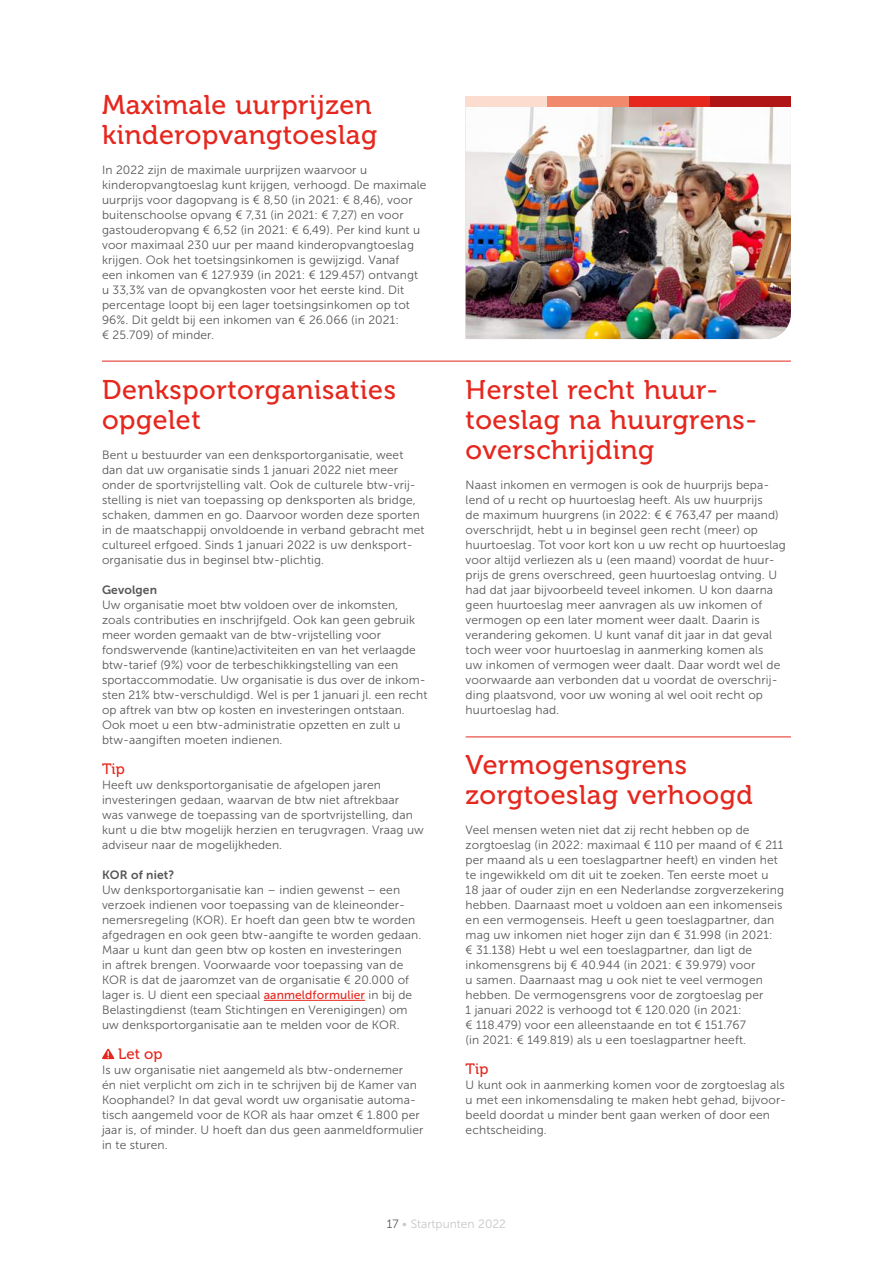
<style>
.page{position:relative;width:893px;height:1263px;background:#fff}
.page>*{position:absolute;margin:0;border:0;box-sizing:border-box;transform-origin:0 0}
.t1{font:27px/30px "Museo 500";letter-spacing:.02em;color:#e5271e}
.t2{font:15px "Museo 500";color:#e5271e}
.t3{font:12px/15px "Museo Sans 300";letter-spacing:.01em;color:#575756}
.t4{font:12px "Museo Sans 300";color:#c6c6c6}
.t5{font:12px "Museo Sans 700";letter-spacing:.01em;color:#575756}
.s1{font-family:"Museo Sans 500";color:#e5271e}
.s2{color:#575756}
</style>
<div class="page">
<hr style="left:264px;top:1000px;width:101px;height:1px;background:#e5271e">
<svg style="left:102px;top:1048px;width:13px;height:11px"></svg>
<img style="left:466px;top:107px;width:325px;height:232px">
<div style="left:710px;top:97px;width:81px;height:10px;background:#af1615"></div>
<div style="left:628px;top:97px;width:82px;height:10px;background:#e5271e"></div>
<div style="left:547px;top:97px;width:81px;height:10px;background:#f18a6c"></div>
<div style="left:466px;top:97px;width:81px;height:10px;background:#fcdcce"></div>
<hr style="left:102px;top:361px;width:689px;height:1px;background:#e5271e">
<hr style="left:466px;top:736px;width:325px;height:1px;background:#e5271e">
<h1 class="t1" style="left:102px;top:90px;width:277px">Maximale uurprijzen kinderopvangtoeslag</h1>
<p class="t3" style="left:102px;top:162px;width:326px">In 2022 zijn de maximale uurprijzen waarvoor u kinderopvangtoeslag kunt krijgen, verhoogd. De maximale uurprijs voor dagopvang is € 8,50 (in 2021: € 8,46), voor buitenschoolse opvang € 7,31 (in 2021: € 7,27) en voor gastouderopvang € 6,52 (in 2021: € 6,49). Per kind kunt u voor maximaal 230 uur per maand kinderopvangtoeslag krijgen. Ook het toetsingsinkomen is gewijzigd. Vanaf<br>een inkomen van € 127.939 (in 2021: € 129.457) ontvangt u 33,3% van de opvangkosten voor het eerste kind. Dit percentage loopt bij een lager toetsingsinkomen op tot 96%. Dit geldt bij een inkomen van € 26.066 (in 2021:<br>€ 25.709) of minder.</p>
<h1 class="t1" style="left:102px;top:375px;width:295px">Denksportorganisaties opgelet</h1>
<p class="t3" style="left:102px;top:447px;width:324px">Bent u bestuurder van een denksportorganisatie, weet dan dat uw organisatie sinds 1 januari 2022 niet meer onder de sportvrijstelling valt. Ook de culturele btw-vrij&shy;stelling is niet van toepassing op denksporten als bridge, schaken, dammen en go. Daarvoor worden deze sporten in de maatschappij onvoldoende in verband gebracht met cultureel erfgoed. Sinds 1 januari 2022 is uw denksport&shy;organisatie dus in beginsel btw-plichtig.</p>
<p class="t5" style="left:102px;top:583px;width:56px">Gevolgen</p>
<p class="t3" style="left:102px;top:597px;width:327px">Uw organisatie moet btw voldoen over de inkomsten, zoals contributies en inschrijfgeld. Ook kan geen gebruik meer worden gemaakt van de btw-vrijstelling voor fondswervende (kantine)activiteiten en van het verlaagde btw-tarief (9%) voor de terbeschikkingstelling van een sportaccommodatie. Uw organisatie is dus over de inkom&shy;sten 21% btw-verschuldigd. Wel is per 1 januari jl. een recht op aftrek van btw op kosten en investeringen ontstaan.<br>Ook moet u een btw-administratie opzetten en zult u btw-aangiften moeten indienen.</p>
<p class="t2" style="left:102px;top:761px;width:24px">Tip</p>
<p class="t3" style="left:102px;top:777px;width:323px">Heeft uw denksportorganisatie de afgelopen jaren investeringen gedaan, waarvan de btw niet aftrekbaar<br>was vanwege de toepassing van de sportvrijstelling, dan kunt u die btw mogelijk herzien en terugvragen. Vraag uw adviseur naar de mogelijkheden.</p>
<p class="t5" style="left:102px;top:868px;width:74px">KOR of niet?</p>
<p class="t3" style="left:102px;top:882px;width:321px">Uw denksportorganisatie kan – indien gewenst – een verzoek indienen voor toepassing van de kleineonder&shy;nemersregeling (KOR). Er hoeft dan geen btw te worden afgedragen en ook geen btw-aangifte te worden gedaan.<br>Maar u kunt dan geen btw op kosten en investeringen<br>in aftrek brengen. Voorwaarde voor toepassing van de KOR is dat de jaaromzet van de organisatie € 20.000 of lager is. U dient een speciaal <span class="s1">aanmeldformulier</span> in bij de Belastingdienst (team Stichtingen en Verenigingen) om uw denksportorganisatie aan te melden voor de KOR.</p>
<p class="t2" style="left:118px;top:1046px;width:46px">Let op</p>
<p class="t3" style="left:102px;top:1062px;width:323px">Is uw organisatie niet aangemeld als btw-ondernemer<br>én niet verplicht om zich in te schrijven bij de Kamer van Koophandel? In dat geval wordt uw organisatie automa&shy;tisch aangemeld voor de KOR als haar omzet € 1.800 per jaar is, of minder. U hoeft dan dus geen aanmeldformulier in te sturen.</p>
<h1 class="t1" style="left:466px;top:375px;width:293px">Herstel recht huur&shy;toeslag na huurgrens&shy;overschrijding</h1>
<p class="t3" style="left:466px;top:477px;width:322px">Naast inkomen en vermogen is ook de huurprijs bepa&shy;lend of u recht op huurtoeslag heeft. Als uw huurprijs<br>de maximum huurgrens (in 2022: € € 763,47 per maand) overschrijdt, hebt u in beginsel geen recht (meer) op huurtoeslag. Tot voor kort kon u uw recht op huurtoeslag voor altijd verliezen als u (een maand) voordat de huur&shy;prijs de grens overschreed, geen huurtoeslag ontving. U had dat jaar bijvoorbeeld teveel inkomen. U kon daarna geen huurtoeslag meer aanvragen als uw inkomen of vermogen op een later moment weer daalt. Daarin is verandering gekomen. U kunt vanaf dit jaar in dat geval toch weer voor huurtoeslag in aanmerking komen als<br>uw inkomen of vermogen weer daalt. Daar wordt wel de voorwaarde aan verbonden dat u voordat de overschrij&shy;ding plaatsvond, voor uw woning al wel ooit recht op huurtoeslag had.</p>
<h1 class="t1" style="left:466px;top:750px;width:289px">Vermogensgrens zorgtoeslag verhoogd</h1>
<p class="t3" style="left:466px;top:822px;width:320px">Veel mensen weten niet dat zij recht hebben op de zorgtoeslag (in 2022: maximaal € 110 per maand of € 211 per maand als u een toeslagpartner heeft) en vinden het te ingewikkeld om dit uit te zoeken. Ten eerste moet u 18 jaar of ouder zijn en een Nederlandse zorgverzekering hebben. Daarnaast moet u voldoen aan een inkomenseis en een vermogenseis. Heeft u geen toeslagpartner, dan mag uw inkomen niet hoger zijn dan € 31.998 (in 2021:<br>€ 31.138) Hebt u wel een toeslagpartner, dan ligt de inkomensgrens bij € 40.944 (in 2021: € 39.979) voor<br>u samen. Daarnaast mag u ook niet te veel vermogen hebben. De vermogensgrens voor de zorgtoeslag per<br>1 januari 2022 is verhoogd tot € 120.020 (in 2021:<br>€ 118.479) voor een alleenstaande en tot € 151.767<br>(in 2021: € 149.819) als u een toeslagpartner heeft.</p>
<p class="t2" style="left:466px;top:1061px;width:24px">Tip</p>
<p class="t3" style="left:466px;top:1077px;width:322px">U kunt ook in aanmerking komen voor de zorgtoeslag als u met een inkomensdaling te maken hebt gehad, bijvoor&shy;beeld doordat u minder bent gaan werken of door een echtscheiding.</p>
<p class="t4" style="left:387px;top:1218px;width:121px"><span class="s2">17</span> • Startpunten 2022</p>
</div>
